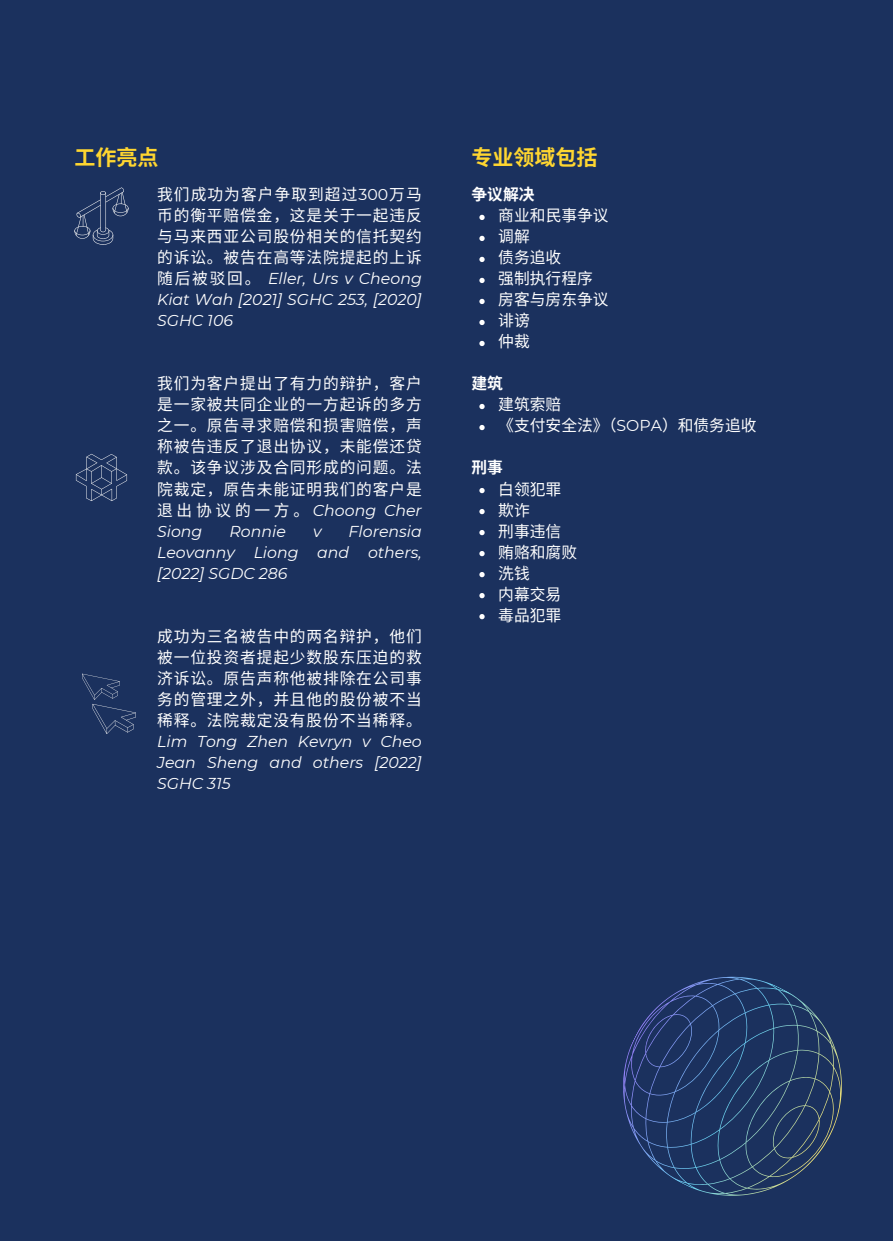
<style>
.page{position:relative;width:893px;height:1241px;background:#fff}
.page>*{position:absolute;margin:0;border:0;box-sizing:border-box;transform-origin:0 0}
.t1{font:700 21px "Noto Sans CJ Ksc";color:#ffd630}
.t2{font:15.75px/21px "Noto Sans CJ Ksc";letter-spacing:.055em;color:#fff}
.t3{font:italic 15.75px/21px "Montserrat";color:#fff;text-align:justify}
.t4{font:15.75px "Noto Sans CJ Ksc";color:#fff}
.t5{font:700 15.75px "Noto Sans CJ Ksc";color:#fff}
.s1{font-family:"Montserrat"}
.s2{font-family:"Montserrat";font-style:italic}
</style>
<div class="page">
<div style="left:0;top:0;width:892px;height:1240px;background:#1b315e"></div>
<svg style="left:479px;top:215px;width:5px;height:5px"></svg>
<svg style="left:479px;top:236px;width:5px;height:5px"></svg>
<svg style="left:479px;top:257px;width:5px;height:5px"></svg>
<svg style="left:479px;top:278px;width:5px;height:5px"></svg>
<svg style="left:479px;top:299px;width:5px;height:5px"></svg>
<svg style="left:479px;top:320px;width:5px;height:5px"></svg>
<svg style="left:479px;top:341px;width:5px;height:5px"></svg>
<svg style="left:479px;top:404px;width:5px;height:5px"></svg>
<svg style="left:479px;top:425px;width:5px;height:5px"></svg>
<svg style="left:479px;top:488px;width:5px;height:5px"></svg>
<svg style="left:479px;top:509px;width:5px;height:5px"></svg>
<svg style="left:479px;top:530px;width:5px;height:5px"></svg>
<svg style="left:479px;top:551px;width:5px;height:5px"></svg>
<svg style="left:479px;top:572px;width:5px;height:5px"></svg>
<svg style="left:479px;top:593px;width:5px;height:5px"></svg>
<svg style="left:479px;top:614px;width:5px;height:5px"></svg>
<svg style="left:74px;top:187px;width:54px;height:58px"></svg>
<svg style="left:76px;top:454px;width:51px;height:47px"></svg>
<svg style="left:82px;top:673px;width:54px;height:60px"></svg>
<svg style="left:623px;top:976px;width:219px;height:220px"></svg>
<p class="t1" style="left:74px;top:141px;width:86px">工作亮点</p>
<h2 class="t2" style="left:157px;top:183px;width:266px">我们成功为客户争取到超过<span class="s1">300</span>万马币的衡平赔偿金，这是关于一起违反与马来西亚公司股份相关的信托契约的诉讼。被告在高等法院提起的上诉随后被驳回。 <span class="s2">Eller, Urs v Cheong<br>Kiat Wah [2021] SGHC 253, [2020]<br>SGHC 106</span></h2>
<p class="t2" style="left:157px;top:372px;width:266px">我们为客户提出了有力的辩护，客户是一家被共同企业的一方起诉的多方之一。原告寻求赔偿和损害赔偿，声称被告违反了退出协议，未能偿还贷款。该争议涉及合同形成的问题。法院裁定，原告未能证明我们的客户是退出协议的一方。<span class="s2">Choong Cher<br>Siong</span></p>
<p class="t3" style="left:157px;top:520px;width:266px;text-indent:191px">Florensia Leovanny Liong and others, [2022] SGDC 286</p>
<p class="t3" style="left:229px;top:520px;width:58px">Ronnie</p>
<p class="t3" style="left:313px;top:520px;width:10px">v</p>
<p class="t2" style="left:157px;top:624px;width:266px;text-align:justify">成功为三名被告中的两名辩护，他们被一位投资者提起少数股东压迫的救济诉讼。原告声称他被排除在公司事务的管理之外，并且他的股份被不当稀释。法院裁定没有股份不当稀释。<span class="s2">Lim Tong Zhen Kevryn v Cheo Jean Sheng and others [2022] SGHC 315</span></p>
<h1 class="t1" style="left:471px;top:141px;width:128px">专业领域包括</h1>
<p class="t5" style="left:471px;top:182px;width:65px">争议解决</p>
<p class="t2" style="left:498px;top:204px;width:112px">商业和民事争议</p>
<p class="t2" style="left:498px;top:225px;width:33px">调解</p>
<p class="t2" style="left:498px;top:246px;width:65px">债务追收</p>
<p class="t2" style="left:498px;top:267px;width:96px">强制执行程序</p>
<p class="t4" style="left:498px;top:287px;width:112px">房客与房东争议</p>
<p class="t2" style="left:498px;top:309px;width:33px">诽谤</p>
<h1 class="t2" style="left:498px;top:330px;width:33px">仲裁</h1>
<h2 class="t5" style="left:471px;top:371px;width:33px">建筑</h2>
<p class="t2" style="left:498px;top:393px;width:65px">建筑索赔</p>
<p class="t4" style="left:498px;top:413px;width:260px">《支付安全法》（<span class="s1">SOPA</span>）和债务追收</p>
<p class="t5" style="left:471px;top:455px;width:33px">刑事</p>
<p class="t2" style="left:498px;top:477px;width:65px">白领犯罪</p>
<p class="t2" style="left:498px;top:498px;width:33px">欺诈</p>
<p class="t2" style="left:498px;top:519px;width:65px">刑事违信</p>
<p class="t2" style="left:498px;top:540px;width:80px">贿赂和腐败</p>
<h2 class="t2" style="left:498px;top:561px;width:33px">洗钱</h2>
<p class="t2" style="left:498px;top:582px;width:65px">内幕交易</p>
<p class="t2" style="left:498px;top:603px;width:65px">毒品犯罪</p>
</div>
